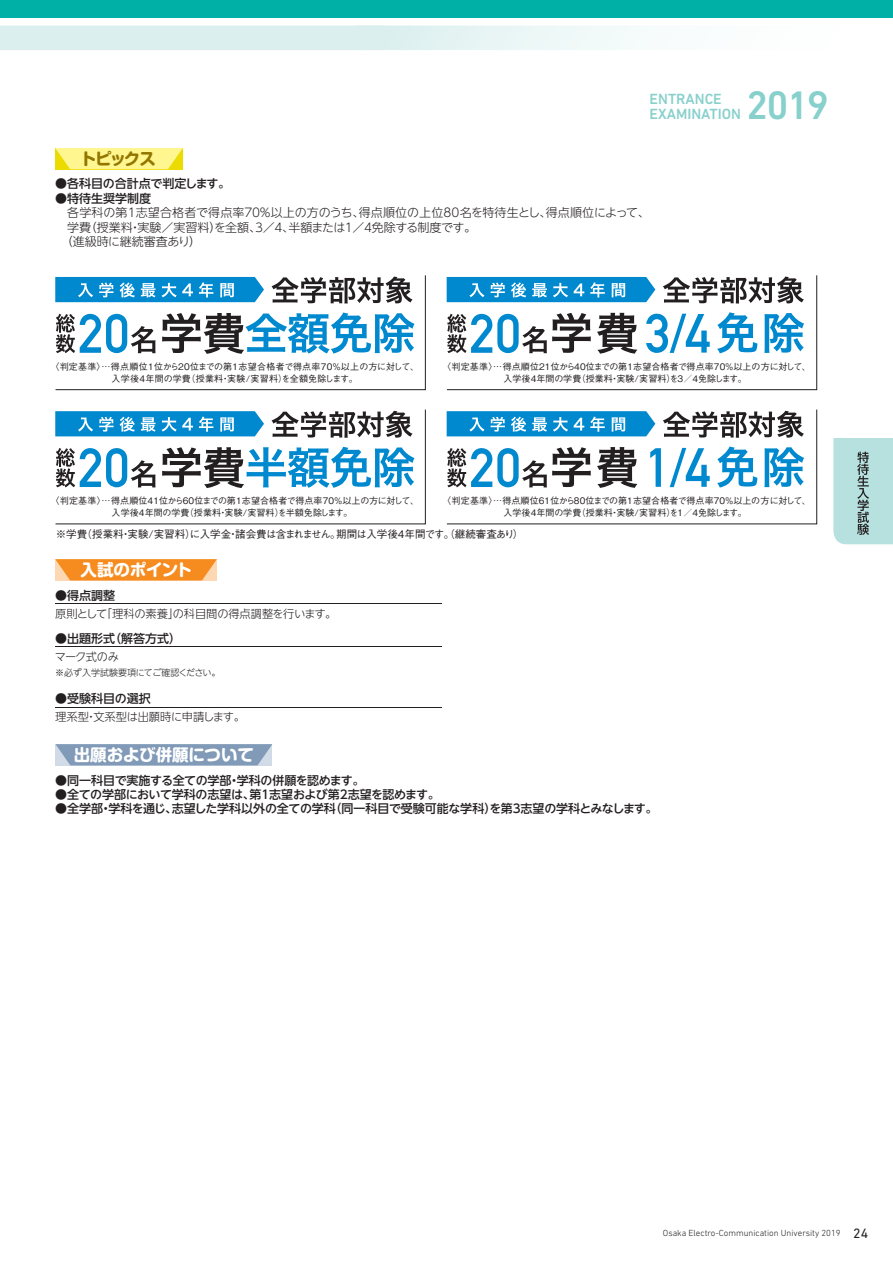
<style>
.page{position:relative;width:893px;height:1263px;background:#fff}
.page>*{position:absolute;margin:0;border:0;box-sizing:border-box;transform-origin:0 0}
.t1{font:500 40.5px "DIN Next LT Pro";color:#87d0cc}
.t2{font:700 16.5px "Shin M Go Pr 6";letter-spacing:-.005em;color:#fff}
.t3{font:700 16.5px "Shin M Go Pr 6";letter-spacing:-.095em;color:#927600}
.t4{font:500 15px/15px "DIN Next LT Pro";color:#87d0cc}
.t5{font:500 12px "UD Shin Go NT Pro";letter-spacing:-.01em;color:#231f20}
.t6{font:300 12px "UD Shin Go NT Pro";color:#231f20}
.t7{font:300 12px "UD Shin Go NT Pro";letter-spacing:-.035em;color:#231f20}
.t8{font:300 11.25px "UD Shin Go NT Pro";letter-spacing:-.015em;color:#231f20}
.t9{font:500 10.5px "Gothic BBB Pro";color:#231f20}
.t10{font:500 9px/12px "Gothic BBB Pro";letter-spacing:.01em;color:#231f20;text-align:center}
.t11{font:500 9px/12px "Gothic BBB Pro";letter-spacing:.03em;color:#231f20;text-align:center}
.t12{font:300 9px "DIN Next LT Pro";color:#231f20}
.t13{font:300 9px "UD Shin Go NT Pro";letter-spacing:-.02em;color:#231f20}
.s1{font-weight:400;font-size:13.8px}
</style>
<div class="page">
<div style="left:0;top:26px;width:357px;height:24px;background:#daefee"></div>
<div style="left:0;top:0;width:893px;height:17px;background:#00afa5"></div>
<svg style="left:55px;top:148px;width:128px;height:21px;background:#fcf27f"></svg>
<svg style="left:55px;top:559px;width:162px;height:21px;background:#f6922d"></svg>
<svg style="left:55px;top:744px;width:217px;height:21px;background:#869eba"></svg>
<hr style="left:55px;top:603px;width:387px;height:1px;background:#231f20">
<hr style="left:55px;top:647px;width:387px;height:1px;background:#231f20">
<hr style="left:55px;top:707px;width:387px;height:1px;background:#231f20">
<svg style="left:55px;top:275px;width:371px;height:115px"></svg>
<svg style="left:446px;top:275px;width:371px;height:115px"></svg>
<svg style="left:55px;top:409px;width:371px;height:115px"></svg>
<svg style="left:446px;top:409px;width:371px;height:115px"></svg>
<svg style="left:833px;top:438px;width:60px;height:106px;background:#aed5d3"></svg>
<h3 class="t4" style="left:650px;top:92px;width:93px">ENTRANCE<br>EXAMINATION</h3>
<h1 class="t1" style="left:746px;top:82px;width:84px">2019</h1>
<h2 class="t3" style="left:80px;top:144px;width:78px">トピックス</h2>
<h3 class="t5" style="left:55px;top:174px;width:176px">●各科目の合計点で判定します。</h3>
<h3 class="t5" style="left:55px;top:188px;width:98px">●特待生奨学制度</h3>
<h3 class="t6" style="left:55px;top:203px;width:596px">　…各学科の第1志望合格者で得点率７０％以上の方のうち、得点順位の上位80名を特待生とし、得点順位によって、</h3>
<h3 class="t7" style="left:67px;top:217px;width:410px">学費（授業料・実験／実習料）を全額、３／４、半額または１／４免除する制度です。</h3>
<h3 class="t6" style="left:55px;top:232px;width:147px">　（進級時に継続審査あり）</h3>
<p class="t11" style="left:50px;top:359px;width:370px">〈判定基準〉…得点順位1位から20位までの第1志望合格者で得点率70％以上の方に対して、入学後4年間の学費（授業料・実験/実習料）を全額免除します。</p>
<p class="t10" style="left:442px;top:359px;width:370px">〈判定基準〉…得点順位21位から40位までの第1志望合格者で得点率70％以上の方に対して、入学後4年間の学費（授業料・実験/実習料）を3／4免除します。</p>
<p class="t10" style="left:50px;top:494px;width:370px">〈判定基準〉…得点順位41位から60位までの第1志望合格者で得点率70％以上の方に対して、入学後4年間の学費（授業料・実験/実習料）を半額免除します。</p>
<p class="t10" style="left:442px;top:494px;width:370px">〈判定基準〉…得点順位61位から80位までの第1志望合格者で得点率70％以上の方に対して、入学後4年間の学費（授業料・実験/実習料）を1／4免除します。</p>
<p class="t9" style="left:56px;top:525px;width:469px">※学費（授業料・実験/実習料）に入学金・諸会費は含まれません。期間は入学後4年間です。（継続審査あり）</p>
<h2 class="t2" style="left:81px;top:556px;width:113px">入試のポイント</h2>
<h3 class="t5" style="left:55px;top:585px;width:62px">●得点調整</h3>
<p class="t8" style="left:55px;top:604px;width:283px">原則として「理科の素養」の科目間の得点調整を行います。</p>
<h3 class="t5" style="left:55px;top:629px;width:127px">●出題形式（解答方式）</h3>
<p class="t8" style="left:55px;top:648px;width:66px">マーク式のみ</p>
<p class="t13" style="left:55px;top:665px;width:167px">※必ず入学試験要項にてご確認ください。</p>
<h3 class="t5" style="left:55px;top:689px;width:97px">●受験科目の選択</h3>
<p class="t8" style="left:55px;top:708px;width:191px">理系型・文系型は出願時に申請します。</p>
<h2 class="t2" style="left:74px;top:741px;width:182px">出願および併願について</h2>
<h3 class="t5" style="left:55px;top:770px;width:311px">●同一科目で実施する全ての学部・学科の併願を認めます。</h3>
<h3 class="t5" style="left:55px;top:785px;width:386px">●全ての学部において学科の志望は、第1志望および第2志望を認めます。</h3>
<h3 class="t5" style="left:55px;top:799px;width:604px">●全学部・学科を通じ、志望した学科以外の全ての学科（同一科目で受験可能な学科）を第3志望の学科とみなします。</h3>
<p class="t12" style="left:663px;top:1228px;width:207px">Osaka Electro-Communication University 2019 <span class="s1">24</span></p>
</div>
